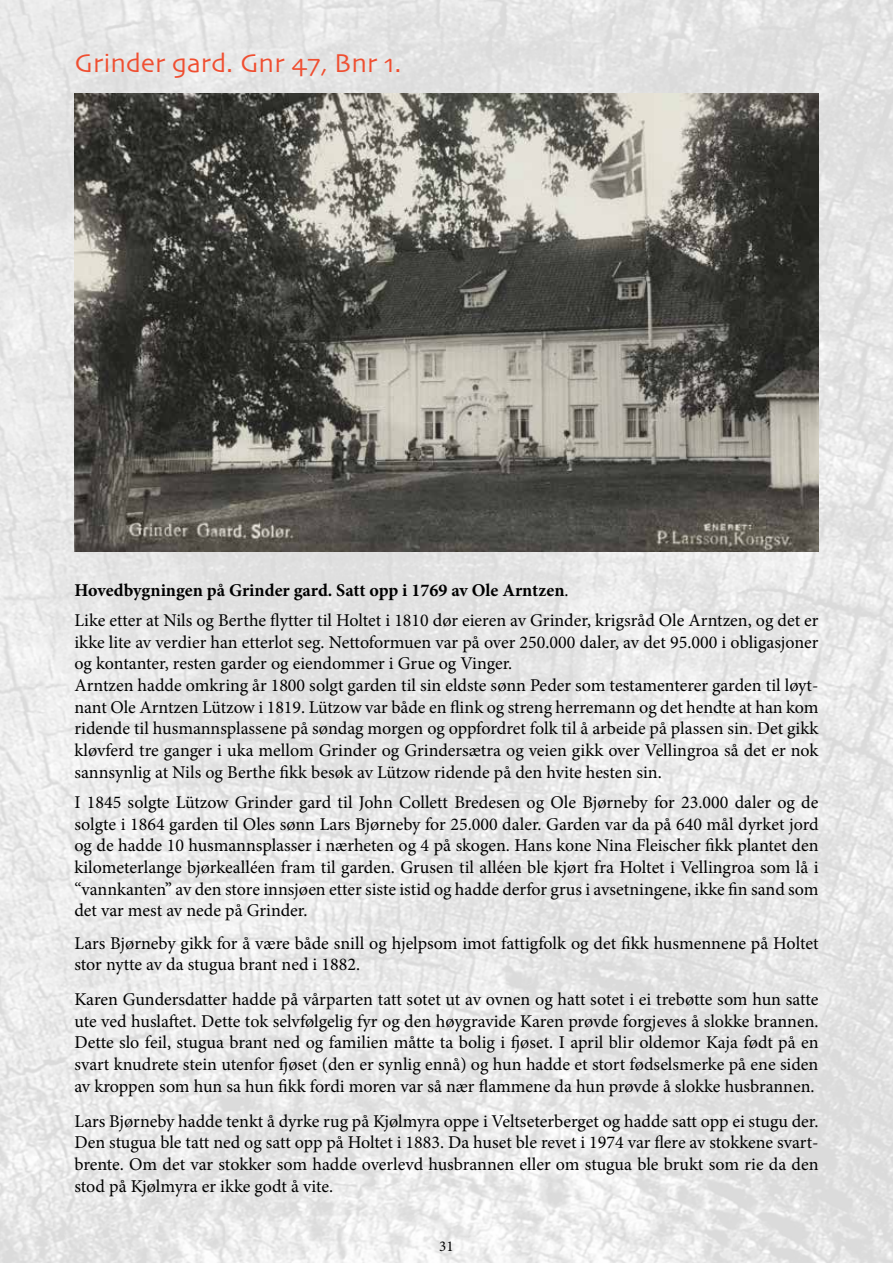
<style>
.page{position:relative;width:893px;height:1263px;background:#fff}
.page>*{position:absolute;margin:0;border:0;box-sizing:border-box;transform-origin:0 0}
.t1{font:27px "Skia";color:#f04e30}
.t2{font:18px/21.6px "Minion Pro";color:#000}
.t3{font:15px "Minion Pro";color:#000}
.s1{font-weight:700}
</style>
<div class="page">
<img style="left:0;top:0;width:893px;height:1263px">
<img style="left:74px;top:94px;width:745px;height:457px">
<h1 class="t1" style="left:74px;top:47px;width:329px">Grinder gard. Gnr 47, Bnr 1.</h1>
<p class="t2" style="left:74px;top:575px;width:746px;line-height:30.6px"><span class="s1">Hovedbygningen på Grinder gard. Satt opp i 1769 av Ole Arntzen</span>.<br>Like etter at Nils og Berthe flytter til Holtet i 1810 dør eieren av Grinder, krigsråd Ole Arntzen, og det er</p>
<p class="t2" style="left:74px;top:631px;width:746px">ikke lite av verdier han etterlot seg. Nettoformuen var på over 250.000 daler, av det 95.000 i obligasjoner og kontanter, resten garder og eiendommer i Grue og Vinger.<br>Arntzen hadde omkring år 1800 solgt garden til sin eldste sønn Peder som testamenterer garden til løyt&shy;nant Ole Arntzen Lützow i 1819. Lützow var både en flink og streng herremann og det hendte at han kom ridende til husmannsplassene på søndag morgen og oppfordret folk til å arbeide på plassen sin. Det gikk kløvferd tre ganger i uka mellom Grinder og Grindersætra og veien gikk over Vellingroa så det er nok sannsynlig at Nils og Berthe fikk besøk av Lützow ridende på den hvite hesten sin.</p>
<p class="t2" style="left:74px;top:792px;width:746px;text-align:justify">I 1845 solgte Lützow Grinder gard til John Collett Bredesen og Ole Bjørneby for 23.000 daler og de solgte i 1864 garden til Oles sønn Lars Bjørneby for 25.000 daler. Garden var da på 640 mål dyrket jord og de hadde 10 husmannsplasser i nærheten og 4 på skogen. Hans kone Nina Fleischer fikk plantet den kilometerlange bjørkealléen fram til garden. Grusen til alléen ble kjørt fra Holtet i Vellingroa som lå i “vannkanten” av den store innsjøen etter siste istid og hadde derfor grus i avsetningene, ikke fin sand som det var mest av nede på Grinder.</p>
<p class="t2" style="left:74px;top:932px;width:746px">Lars Bjørneby gikk for å være både snill og hjelpsom imot fattigfolk og det fikk husmennene på Holtet stor nytte av da stugua brant ned i 1882.</p>
<p class="t2" style="left:74px;top:989px;width:746px;text-align:justify">Karen Gundersdatter hadde på vårparten tatt sotet ut av ovnen og hatt sotet i ei trebøtte som hun satte ute ved huslaftet. Dette tok selvfølgelig fyr og den høygravide Karen prøvde forgjeves å slokke brannen.<br>Dette slo feil, stugua brant ned og familien måtte ta bolig i fjøset. I april blir oldemor Kaja født på en svart knudrete stein utenfor fjøset (den er synlig ennå) og hun hadde et stort fødselsmerke på ene siden av kroppen som hun sa hun fikk fordi moren var så nær flammene da hun prøvde å slokke husbrannen.</p>
<p class="t2" style="left:74px;top:1110px;width:746px;text-align:justify">Lars Bjørneby hadde tenkt å dyrke rug på Kjølmyra oppe i Veltseterberget og hadde satt opp ei stugu der.<br>Den stugua ble tatt ned og satt opp på Holtet i 1883. Da huset ble revet i 1974 var flere av stokkene svart&shy;brente. Om det var stokker som hadde overlevd husbrannen eller om stugua ble brukt som rie da den stod på Kjølmyra er ikke godt å vite.</p>
<p class="t3" style="left:439px;top:1236px;width:16px">31</p>
</div>
